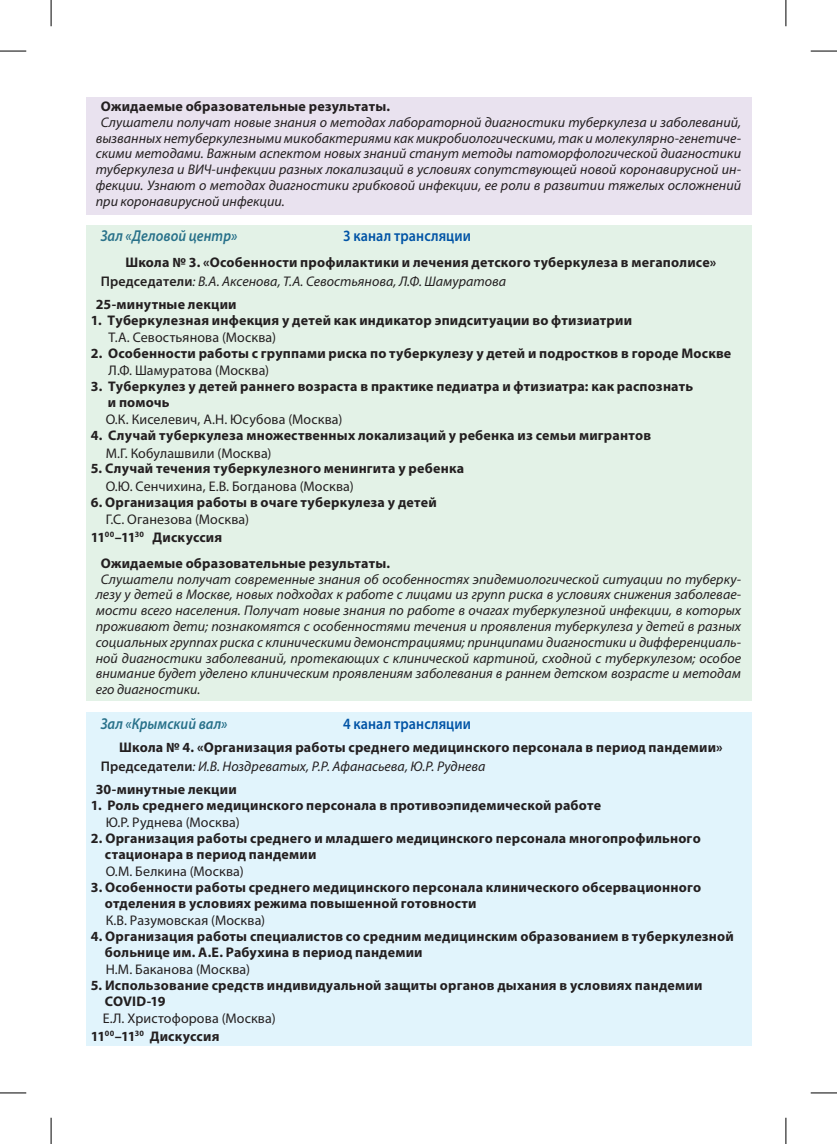
<style>
.page{position:relative;width:837px;height:1144px;background:#fff}
.page>*{position:absolute;margin:0;border:0;box-sizing:border-box;transform-origin:0 0}
.t1{font:italic 600 15.75px "Myriad Pro";letter-spacing:.005em;color:#28718a;scale:.9 1}
.t2{font:600 15.75px "Myriad Pro";letter-spacing:.01em;color:#0154a6;scale:.9 1}
.t3{font:700 14px/15.8px "Myriad Pro";letter-spacing:.015em;color:#231f20}
.t4{font:italic 14px/15.8px "Myriad Pro";letter-spacing:.005em;color:#231f20;text-align:justify}
.t5{font:14px/17.5px "Myriad Pro";letter-spacing:.01em;color:#231f20}
.s1{font-weight:600}
.s2{font-weight:400;font-style:italic}
.s3{font-weight:700}
</style>
<div class="page">
<div style="left:86px;top:97px;width:665px;height:118px;background:#e9e2ef"></div>
<div style="left:86px;top:225px;width:665px;height:476px;background:#e3f2e7"></div>
<div style="left:86px;top:712px;width:665px;height:334px;background:#e1f4fc"></div>
<svg style="left:0;top:51px;width:26px;height:1px"></svg>
<svg style="left:810px;top:51px;width:26px;height:1px"></svg>
<svg style="left:0;top:1092px;width:26px;height:1px"></svg>
<svg style="left:810px;top:1092px;width:26px;height:1px"></svg>
<svg style="left:51px;top:0;width:1px;height:26px"></svg>
<svg style="left:51px;top:1118px;width:1px;height:26px"></svg>
<svg style="left:785px;top:0;width:1px;height:26px"></svg>
<svg style="left:785px;top:1118px;width:1px;height:26px"></svg>
<p class="t3" style="left:101px;top:98px;width:291px">Ожидаемые образовательные результаты.</p>
<p class="t4" style="left:96px;top:114px;width:646px;text-indent:5px">Слушатели получат новые знания о методах лабораторной диагностики туберкулеза и заболеваний, вызванных нетуберкулезными микобактериями как микробиологическими, так и молекулярно-генетиче&shy;скими методами. Важным аспектом новых знаний станут методы патоморфологической диагностики туберкулеза и ВИЧ-инфекции разных локализаций в условиях сопутствующей новой коронавирусной ин&shy;фекции. Узнают о методах диагностики грибковой инфекции, ее роли в развитии тяжелых осложнений при коронавирусной инфекции.</p>
<p class="t1" style="left:101px;top:225px;width:153px">Зал «Деловой центр»</p>
<p class="t2" style="left:343px;top:225px;width:144px">3 канал трансляции</p>
<p class="t3" style="left:101px;top:252px;width:617px;line-height:19.2px;text-indent:25px">Школа № 3. «Особенности профилактики и лечения детского туберкулеза в мегаполисе»<br><span class="s1">Председатели</span><span class="s2">: В.А. Аксенова, Т.А. Севостьянова, Л.Ф. Шамуратова</span></p>
<p class="t3" style="left:96px;top:296px;width:142px">25-минутные лекции</p>
<p class="t3" style="left:91px;top:312px;width:542px">1. Туберкулезная инфекция у детей как индикатор эпидситуации во фтизиатрии</p>
<p class="t5" style="left:109px;top:328px;width:169px">Т.А. Севостьянова (Москва)</p>
<p class="t3" style="left:91px;top:345px;width:642px">2. Особенности работы с группами риска по туберкулезу у детей и подростков в городе Москве</p>
<p class="t5" style="left:109px;top:362px;width:162px">Л.Ф. Шамуратова (Москва)</p>
<p class="t3" style="left:108px;top:378px;width:586px;text-indent:-17px">3. Туберкулез у детей раннего возраста в практике педиатра и фтизиатра: как распознать и помочь</p>
<p class="t5" style="left:106px;top:411px;width:238px">О.К. Киселевич, А.Н. Юсубова (Москва)</p>
<p class="t3" style="left:91px;top:427px;width:561px">4. Случай туберкулеза множественных локализаций у ребенка из семьи мигрантов</p>
<p class="t5" style="left:106px;top:444px;width:167px">М.Г. Кобулашвили (Москва)</p>
<p class="t3" style="left:91px;top:460px;width:374px">5. Случай течения туберкулезного менингита у ребенка</p>
<p class="t5" style="left:106px;top:477px;width:249px">О.Ю. Сенчихина, Е.В. Богданова (Москва)</p>
<p class="t3" style="left:91px;top:494px;width:347px">6. Организация работы в очаге туберкулеза у детей</p>
<p class="t5" style="left:91px;top:510px;width:160px;text-indent:15px">Г.С. Оганезова (Москва)<br><span class="s3">11</span><sup>00</sup><span class="s3">–11</span><sup>30</sup> <span class="s3">Дискуссия</span></p>
<p class="t3" style="left:101px;top:555px;width:291px">Ожидаемые образовательные результаты.</p>
<p class="t4" style="left:96px;top:571px;width:646px;text-indent:5px">Слушатели получат современные знания об особенностях эпидемиологической ситуации по туберку&shy;лезу у детей в Москве, новых подходах к работе с лицами из групп риска в условиях снижения заболевае&shy;мости всего населения. Получат новые знания по работе в очагах туберкулезной инфекции, в которых проживают дети; познакомятся с особенностями течения и проявления туберкулеза у детей в разных социальных группах риска с клиническими демонстрациями; принципами диагностики и дифференциаль&shy;ной диагностики заболеваний, протекающих с клинической картиной, сходной с туберкулезом; особое внимание будет уделено клиническим проявлениям заболевания в раннем детском возрасте и методам его диагностики.</p>
<p class="t1" style="left:101px;top:714px;width:142px">Зал «Крымский вал»</p>
<p class="t2" style="left:343px;top:714px;width:144px">4 канал трансляции</p>
<p class="t3" style="left:101px;top:737px;width:623px;line-height:19.2px;text-indent:18px">Школа № 4. «Организация работы среднего медицинского персонала в период пандемии»<br><span class="s1">Председатели</span><span class="s2">: И.В. Ноздреватых, Р.Р. Афанасьева, Ю.Р. Руднева</span></p>
<p class="t3" style="left:96px;top:781px;width:142px">30-минутные лекции</p>
<p class="t3" style="left:91px;top:796px;width:512px">1. Роль среднего медицинского персонала в противоэпидемической работе</p>
<p class="t5" style="left:106px;top:813px;width:135px">Ю.Р. Руднева (Москва)</p>
<p class="t3" style="left:105px;top:830px;width:597px;text-indent:-14px">2. Организация работы среднего и младшего медицинского персонала многопрофильного стационара в период пандемии</p>
<p class="t5" style="left:106px;top:862px;width:139px">О.М. Белкина (Москва)</p>
<p class="t3" style="left:105px;top:879px;width:597px;text-indent:-14px">3. Особенности работы среднего медицинского персонала клинического обсервационного отделения в условиях режима повышенной готовности</p>
<p class="t5" style="left:106px;top:911px;width:161px">К.В. Разумовская (Москва)</p>
<p class="t3" style="left:105px;top:928px;width:630px;text-indent:-14px">4. Организация работы специалистов со средним медицинским образованием в туберкулезной больнице им. А.Е. Рабухина в период пандемии</p>
<p class="t5" style="left:106px;top:960px;width:146px">Н.М. Баканова (Москва)</p>
<p class="t3" style="left:105px;top:977px;width:598px;text-indent:-14px">5. Использование средств индивидуальной защиты органов дыхания в условиях пандемии<br>COVID-19</p>
<p class="t5" style="left:91px;top:1009px;width:186px;text-indent:12px">Е.Л. Христофорова (Москва)<br><span class="s3">11</span><sup>00</sup><span class="s3">–11</span><sup>30</sup> <span class="s3">Дискуссия</span></p>
</div>
